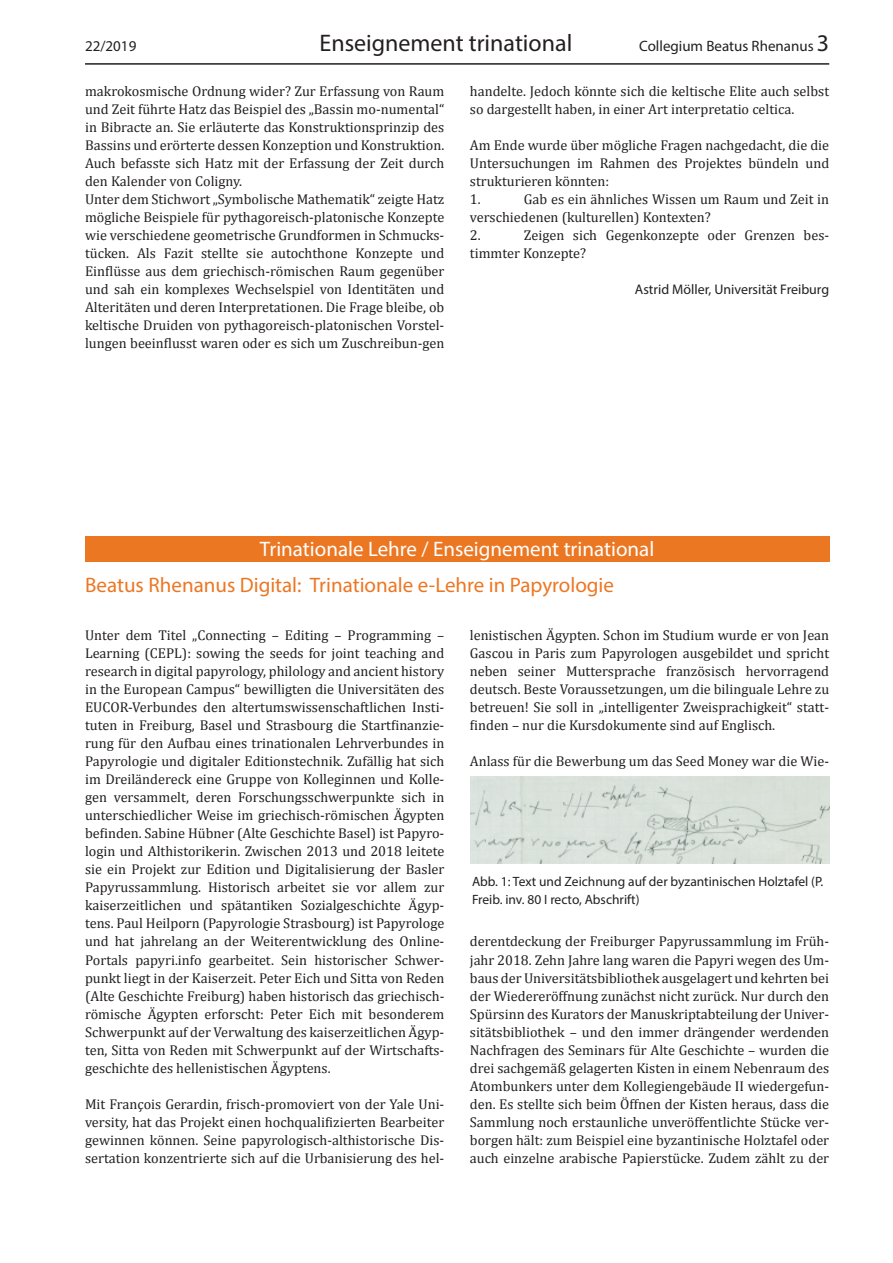
<style>
.page{position:relative;width:893px;height:1263px;background:#fff}
.page>*{position:absolute;margin:0;border:0;box-sizing:border-box;transform-origin:0 0}
.t1{font:24px "Myriad Pro";color:#231f20}
.Titel_5{font:21px "Myriad Pro";color:#ec7723}
.Editorial_Übertitel{font:21px "Myriad Pro";color:#fff}
.t2{font:15px "Myriad Pro";color:#231f20}
.Fliesstext{font:14.25px/18px "Cambria";color:#231f20;text-align:justify}
.Autorangabe_Fliesste{font:13.95px "Myriad Pro";color:#231f20}
.Bildlegende{font:13.5px/18px "Myriad Pro";color:#231f20}
.s1{font-size:24px}
</style>
<div class="page">
<hr style="left:85px;top:63px;width:744px;height:2px;background:#231f20">
<div style="left:85px;top:536px;width:744px;height:25px;background:#ec7723"></div>
<img style="left:470px;top:777px;width:359px;height:87px">
<p class="t2" style="left:85px;top:37px;width:53px">22/2019</p>
<p class="t1" style="left:320px;top:28px;width:254px">Enseignement trinational</p>
<p class="t2" style="left:639px;top:37px;width:191px">Collegium Beatus Rhenanus <span class="s1">3</span></p>
<p class="Fliesstext" style="left:470px;top:82px;width:361px">handelte. Jedoch könnte sich die keltische Elite auch selbst so dargestellt haben, in einer Art interpretatio celtica.</p>
<p class="Fliesstext" style="left:470px;top:136px;width:361px">Am Ende wurde über mögliche Fragen nachgedacht, die die Untersuchungen im Rahmen des Projektes bündeln und strukturieren könnten:</p>
<p class="Fliesstext" style="left:470px;top:190px;width:12px">1.</p>
<p class="Fliesstext" style="left:85px;top:82px;width:361px">makrokosmische Ordnung wider? Zur Erfassung von Raum und Zeit führte Hatz das Beispiel des „Bassin mo-numental“ in Bibracte an. Sie erläuterte das Konstruktionsprinzip des Bassins und erörterte dessen Konzeption und Konstruktion.<br>Auch befasste sich Hatz mit der Erfassung der Zeit durch den Kalender von Coligny.</p>
<p class="Fliesstext" style="left:85px;top:190px;width:361px">Unter dem Stichwort „Symbolische Mathematik“ zeigte Hatz mögliche Beispiele für pythagoreisch-platonische Konzepte wie verschiedene geometrische Grundformen in Schmucks&shy;tücken. Als Fazit stellte sie autochthone Konzepte und Einflüsse aus dem griechisch-römischen Raum gegenüber und sah ein komplexes Wechselspiel von Identitäten und Alteritäten und deren Interpretationen. Die Frage bleibe, ob keltische Druiden von pythagoreisch-platonischen Vorstel&shy;lungen beeinflusst waren oder es sich um Zuschreibun-gen</p>
<p class="Fliesstext" style="left:470px;top:190px;width:361px;text-indent:54px">Gab es ein ähnliches Wissen um Raum und Zeit in verschiedenen (kulturellen) Kontexten?</p>
<p class="Fliesstext" style="left:470px;top:226px;width:12px">2.</p>
<p class="Fliesstext" style="left:470px;top:226px;width:361px;text-indent:54px">Zeigen sich Gegenkonzepte oder Grenzen bes&shy;timmter Konzepte?</p>
<p class="Autorangabe_Fliesste" style="left:635px;top:281px;width:196px">Astrid Möller, Universität Freiburg</p>
<p class="Editorial_Übertitel" style="left:260px;top:536px;width:396px">Trinationale Lehre / Enseignement trinational</p>
<p class="Titel_5" style="left:85px;top:572px;width:530px">Beatus Rhenanus Digital: Trinationale e-Lehre in Papyrologie</p>
<p class="Fliesstext" style="left:85px;top:626px;width:361px">Unter dem Titel „Connecting – Editing – Programming – Learning (CEPL): sowing the seeds for joint teaching and research in digital papyrology, philology and ancient history in the European Campus“ bewilligten die Universitäten des EUCOR-Verbundes den altertumswissenschaftlichen Insti&shy;tuten in Freiburg, Basel und Strasbourg die Startfinanzie&shy;rung für den Aufbau eines trinationalen Lehrverbundes in Papyrologie und digitaler Editionstechnik. Zufällig hat sich im Dreiländereck eine Gruppe von Kolleginnen und Kolle&shy;gen versammelt, deren Forschungsschwerpunkte sich in unterschiedlicher Weise im griechisch-römischen Ägypten befinden. Sabine Hübner (Alte Geschichte Basel) ist Papyro&shy;login und Althistorikerin. Zwischen 2013 und 2018 leitete sie ein Projekt zur Edition und Digitalisierung der Basler Papyrussammlung. Historisch arbeitet sie vor allem zur kaiserzeitlichen und spätantiken Sozialgeschichte Ägyp&shy;tens. Paul Heilporn (Papyrologie Strasbourg) ist Papyrologe und hat jahrelang an der Weiterentwicklung des Online-Portals papyri.info gearbeitet. Sein historischer Schwer&shy;punkt liegt in der Kaiserzeit. Peter Eich und Sitta von Reden (Alte Geschichte Freiburg) haben historisch das griechisch&shy;römische Ägypten erforscht: Peter Eich mit besonderem Schwerpunkt auf der Verwaltung des kaiserzeitlichen Ägyp&shy;ten, Sitta von Reden mit Schwerpunkt auf der Wirtschafts&shy;geschichte des hellenistischen Ägyptens.</p>
<p class="Fliesstext" style="left:85px;top:1094px;width:361px">Mit François Gerardin, frisch-promoviert von der Yale Uni&shy;versity, hat das Projekt einen hochqualifizierten Bearbeiter gewinnen können. Seine papyrologisch-althistorische Dis&shy;sertation konzentrierte sich auf die Urbanisierung des hel-</p>
<p class="Fliesstext" style="left:470px;top:626px;width:361px">lenistischen Ägypten. Schon im Studium wurde er von Jean Gascou in Paris zum Papyrologen ausgebildet und spricht neben seiner Muttersprache französisch hervorragend deutsch. Beste Voraussetzungen, um die bilinguale Lehre zu betreuen! Sie soll in „intelligenter Zweisprachigkeit“ statt&shy;finden – nur die Kursdokumente sind auf Englisch.</p>
<p class="Fliesstext" style="left:470px;top:752px;width:361px">Anlass für die Bewerbung um das Seed Money war die Wie-</p>
<p class="Bildlegende" style="left:472px;top:872px;width:353px">Abb. 1: Text und Zeichnung auf der byzantinischen Holztafel (P.<br>Freib. inv. 80 I recto, Abschrift)</p>
<p class="Fliesstext" style="left:470px;top:932px;width:361px">derentdeckung der Freiburger Papyrussammlung im Früh&shy;jahr 2018. Zehn Jahre lang waren die Papyri wegen des Um&shy;baus der Universitätsbibliothek ausgelagert und kehrten bei der Wiedereröffnung zunächst nicht zurück. Nur durch den Spürsinn des Kurators der Manuskriptabteilung der Univer&shy;sitätsbibliothek – und den immer drängender werdenden Nachfragen des Seminars für Alte Geschichte – wurden die drei sachgemäß gelagerten Kisten in einem Nebenraum des Atombunkers unter dem Kollegiengebäude II wiedergefun&shy;den. Es stellte sich beim Öffnen der Kisten heraus, dass die Sammlung noch erstaunliche unveröffentlichte Stücke ver&shy;borgen hält: zum Beispiel eine byzantinische Holztafel oder auch einzelne arabische Papierstücke. Zudem zählt zu der</p>
</div>
